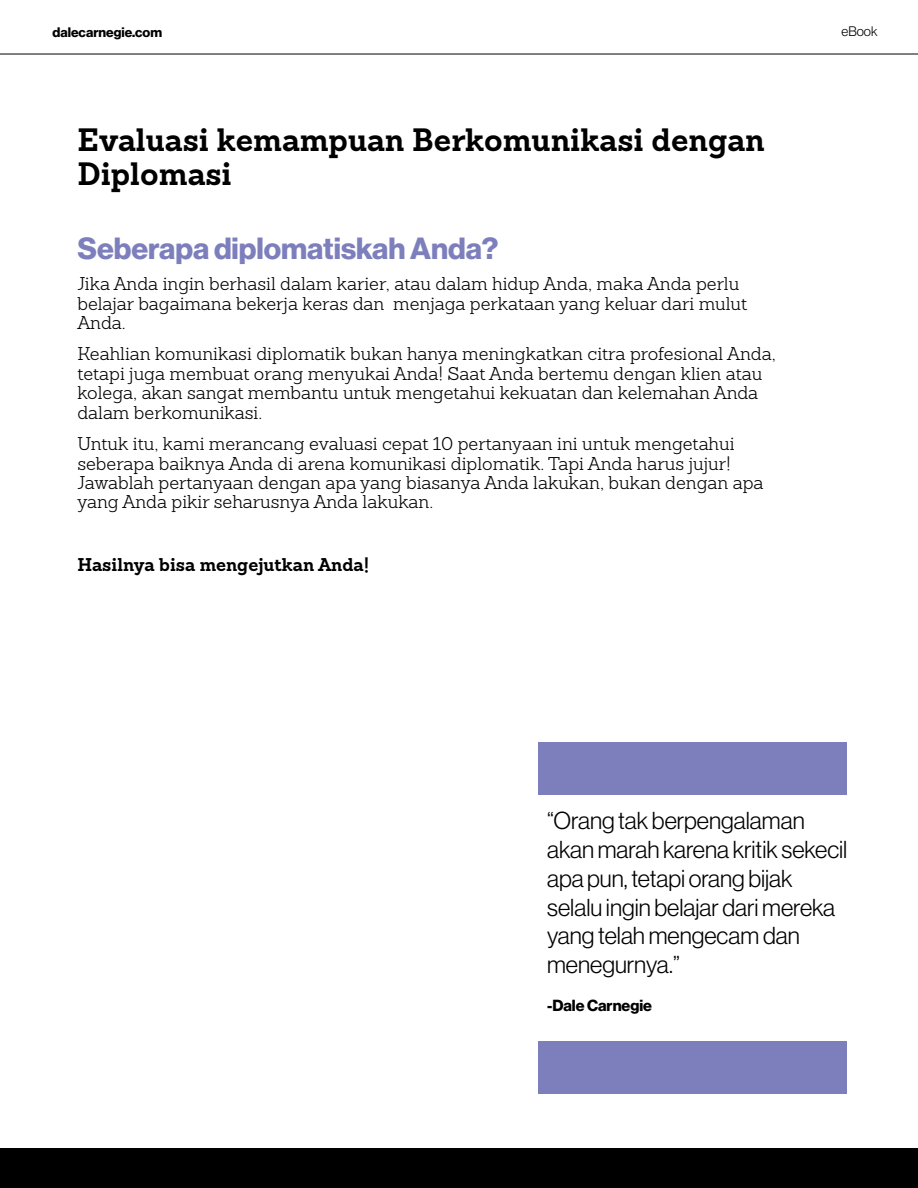
<style>
.page{position:relative;width:918px;height:1188px;background:#fff}
.page>*{position:absolute;margin:0;border:0;box-sizing:border-box;transform-origin:0 0}
.t1{font:700 31.5px/34px "Sanchez Slab";color:#000}
.t2{font:30px "N Haas Grotesk DS Std 75 Bd";color:#7d7fbd}
.t3{font:24px/28.8px "N Haas Grotesk DS Std 45 Lt";color:#000}
.t4{font:300 18px/19.4px "Sanchez Slab";color:#000}
.t5{font:700 18px "Sanchez Slab";color:#000}
.t6{font:15.75px "N Haas Grotesk DS Std 75 Bd";color:#000}
.t7{font:13.5px "N Haas Grotesk DS Std 75 Bd";color:#000}
.t8{font:13.5px "N Haas Grotesk DS Std 45 Lt";color:#000}
</style>
<div class="page">
<hr style="left:0;top:54px;width:918px;height:1px;background:#000">
<div style="left:0;top:1148px;width:918px;height:40px;background:#000"></div>
<div style="left:538px;top:742px;width:309px;height:53px;background:#7d7fbd"></div>
<div style="left:538px;top:1041px;width:309px;height:53px;background:#7d7fbd"></div>
<p class="t7" style="left:53px;top:25px;width:111px">dalecarnegie.com</p>
<p class="t8" style="left:841px;top:24px;width:38px">eBook</p>
<h1 class="t1" style="left:77px;top:122px;width:689px">Evaluasi kemampuan Berkomunikasi dengan<br>Diplomasi</h1>
<h2 class="t2" style="left:77px;top:231px;width:422px">Seberapa diplomatiskah Anda?</h2>
<p class="t4" style="left:77px;top:274px;width:671px">Jika Anda ingin berhasil dalam karier, atau dalam hidup Anda, maka Anda perlu belajar bagaimana bekerja keras dan menjaga perkataan yang keluar dari mulut<br>Anda.</p>
<p class="t4" style="left:77px;top:344px;width:700px">Keahlian komunikasi diplomatik bukan hanya meningkatkan citra profesional Anda, tetapi juga membuat orang menyukai Anda! Saat Anda bertemu dengan klien atau kolega, akan sangat membantu untuk mengetahui kekuatan dan kelemahan Anda dalam berkomunikasi.</p>
<p class="t4" style="left:77px;top:434px;width:688px">Untuk itu, kami merancang evaluasi cepat 10 pertanyaan ini untuk mengetahui seberapa baiknya Anda di arena komunikasi diplomatik. Tapi Anda harus jujur!<br>Jawablah pertanyaan dengan apa yang biasanya Anda lakukan, bukan dengan apa yang Anda pikir seharusnya Anda lakukan.</p>
<p class="t5" style="left:77px;top:552px;width:293px">Hasilnya bisa mengejutkan Anda!</p>
<h3 class="t3" style="left:547px;top:806px;width:302px">“Orang tak berpengalaman akan marah karena kritik sekecil apa pun, tetapi orang bijak selalu ingin belajar dari mereka yang telah mengecam dan menegurnya.”</h3>
<p class="t6" style="left:547px;top:996px;width:106px">-Dale Carnegie</p>
</div>
